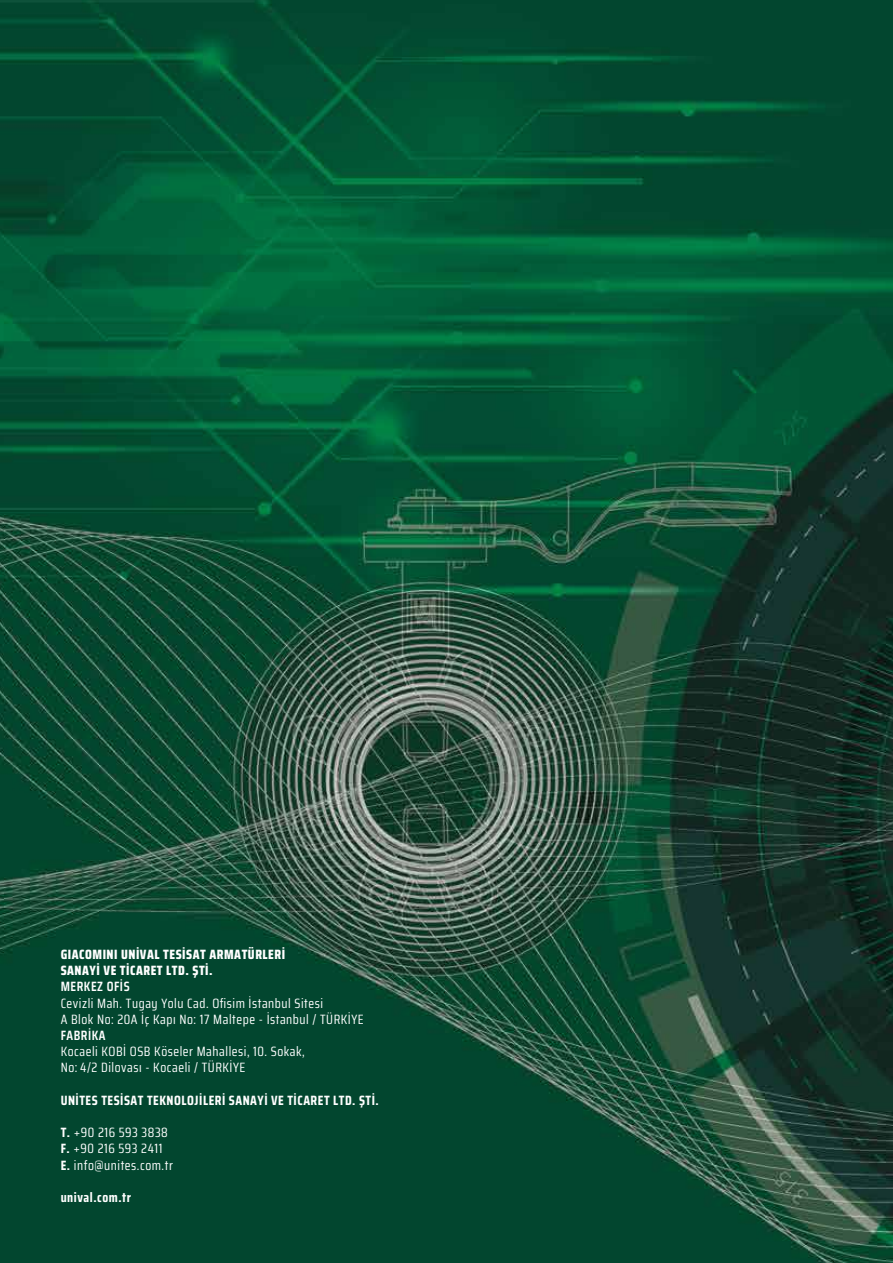
<style>
.page{position:relative;width:893px;height:1263px;background:#fff}
.page>*{position:absolute;margin:0;border:0;box-sizing:border-box;transform-origin:0 0}
.t1{font:13.5px/16.2px "Saira Condensed";letter-spacing:.04em;color:#fff}
.t2{font:700 13.5px "Saira Condensed";letter-spacing:.04em;color:#fff}
.t3{font:800 13.5px/16.2px "Saira Condensed";letter-spacing:.04em;color:#fff}
.t4{font:600 13.5px "Saira Condensed";letter-spacing:.04em;color:#fff}
.s1{font-weight:700}
</style>
<div class="page">
<img style="left:0;top:0;width:893px;height:1263px">
<p class="t3" style="left:61px;top:946px;width:226px">GIACOMINI UNİVAL TESİSAT ARMATÜRLERİ<br>SANAYİ VE TİCARET LTD. ŞTİ.</p>
<p class="t4" style="left:61px;top:976px;width:70px">MERKEZ OFİS</p>
<p class="t1" style="left:61px;top:994px;width:305px">Cevizli Mah. Tugay Yolu Cad. Ofisim İstanbul Sitesi<br>A Blok No: 20A İç Kapı No: 17 Maltepe - İstanbul / TÜRKİYE</p>
<p class="t4" style="left:61px;top:1025px;width:46px">FABRİKA</p>
<p class="t1" style="left:61px;top:1043px;width:246px">Kocaeli KOBİ OSB Köseler Mahallesi, 10. Sokak,<br>No: 4/2 Dilovası - Kocaeli / TÜRKİYE</p>
<p class="t2" style="left:61px;top:1090px;width:320px">UNİTES TESİSAT TEKNOLOJİLERİ SANAYİ VE TİCARET LTD. ŞTİ.</p>
<p class="t1" style="left:61px;top:1124px;width:114px"><span class="s1">T.</span> +90 216 593 3838<br><span class="s1">F.</span> +90 216 593 2411<br><span class="s1">E.</span> info@unites.com.tr</p>
<p class="t2" style="left:61px;top:1187px;width:72px">unival.com.tr</p>
</div>
